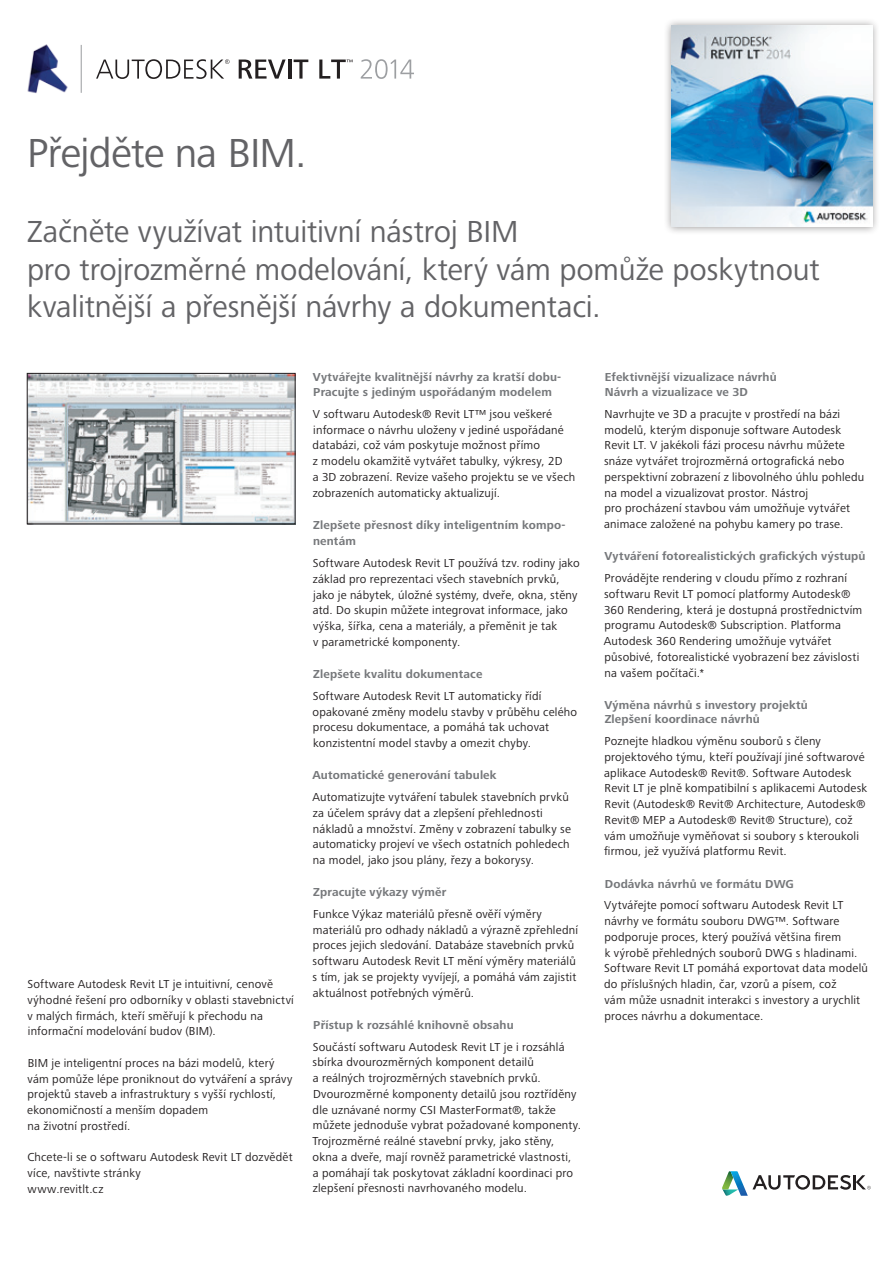
<style>
.page{position:relative;width:893px;height:1263px;background:#fff}
.page>*{position:absolute;margin:0;border:0;box-sizing:border-box;transform-origin:0 0}
.t1{font:42px "Frutiger Next LTW1 G";letter-spacing:-.02em;color:#636366}
.t2{font:31.5px/37.5px "Frutiger Next LTW1 G";letter-spacing:-.01em;color:#636366}
.t3{font:12px/15.8px "Frutiger Next LTW1 G";letter-spacing:.015em;color:#231f20}
.t4{font:700 12px/15.3px "Frutiger Next LTW1 G";letter-spacing:.01em;color:#76787b}
</style>
<div class="page">
<svg style="left:722px;top:1171px;width:149px;height:25px"></svg>
<img style="left:27px;top:44px;width:54px;height:50px">
<hr style="left:81px;top:45px;width:1px;height:48px;background:#9d9fa2">
<svg style="left:96px;top:59px;width:134px;height:20px"></svg>
<svg style="left:239px;top:60px;width:47px;height:19px"></svg>
<hr style="left:288px;top:60px;width:3px;height:19px;background:#231f20">
<svg style="left:294px;top:60px;width:14px;height:19px"></svg>
<svg style="left:319px;top:60px;width:34px;height:19px"></svg>
<svg style="left:361px;top:59px;width:53px;height:20px"></svg>
<img style="left:29px;top:375px;width:264px;height:147px">
<div style="left:27px;top:373px;width:268px;height:151px;border:1px solid #231f20"></div>
<div style="left:663px;top:17px;width:217px;height:218px;background:#231f20;opacity:.45"></div>
<img style="left:671px;top:26px;width:201px;height:201px">
<h1 class="t1" style="left:27px;top:129px;width:281px">Přejděte na BIM.</h1>
<h2 class="t2" style="left:27px;top:214px;width:794px">Začněte využívat intuitivní nástroj BIM<br>pro trojrozměrné modelování, který vám pomůže poskytnout kvalitnější a přesnější návrhy a dokumentaci.</h2>
<p class="t3" style="left:27px;top:976px;width:268px">Software Autodesk Revit LT je intuitivní, cenově výhodné řešení pro odborníky v oblasti stavebnictví v malých firmách, kteří směřují k přechodu na informační modelování budov (BIM).</p>
<p class="t3" style="left:27px;top:1055px;width:267px">BIM je inteligentní proces na bázi modelů, který vám pomůže lépe proniknout do vytváření a správy projektů staveb a infrastruktury s vyšší rychlostí, ekonomičností a menším dopadem<br>na životní prostředí.</p>
<p class="t3" style="left:27px;top:1150px;width:267px">Chcete-li se o softwaru Autodesk Revit LT dozvědět více, navštivte stránky<br>www.revitlt.cz</p>
<p class="t4" style="left:313px;top:369px;width:250px">Vytvářejte kvalitnější návrhy za kratší dobu-<br>Pracujte s jediným uspořádaným modelem</p>
<p class="t3" style="left:313px;top:406px;width:264px">V softwaru Autodesk® Revit LT™ jsou veškeré informace o návrhu uloženy v jediné uspořádané databázi, což vám poskytuje možnost přímo<br>z modelu okamžitě vytvářet tabulky, výkresy, 2D<br>a 3D zobrazení. Revize vašeho projektu se ve všech zobrazeních automaticky aktualizují.</p>
<p class="t4" style="left:313px;top:517px;width:254px;line-height:16.5px">Zlepšete přesnost díky inteligentním kompo&shy;nentám</p>
<p class="t3" style="left:313px;top:555px;width:269px">Software Autodesk Revit LT používá tzv. rodiny jako základ pro reprezentaci všech stavebních prvků, jako je nábytek, úložné systémy, dveře, okna, stěny atd. Do skupin můžete integrovat informace, jako výška, šířka, cena a materiály, a přeměnit je tak<br>v parametrické komponenty.</p>
<p class="t4" style="left:313px;top:667px;width:171px">Zlepšete kvalitu dokumentace</p>
<p class="t3" style="left:313px;top:688px;width:266px">Software Autodesk Revit LT automaticky řídí opakované změny modelu stavby v průběhu celého procesu dokumentace, a pomáhá tak uchovat konzistentní model stavby a omezit chyby.</p>
<p class="t4" style="left:312px;top:768px;width:186px">Automatické generování tabulek</p>
<p class="t3" style="left:312px;top:789px;width:260px">Automatizujte vytváření tabulek stavebních prvků za účelem správy dat a zlepšení přehlednosti nákladů a množství. Změny v zobrazení tabulky se automaticky projeví ve všech ostatních pohledech na model, jako jsou plány, řezy a bokorysy.</p>
<p class="t4" style="left:313px;top:885px;width:135px">Zpracujte výkazy výměr</p>
<p class="t3" style="left:313px;top:906px;width:267px">Funkce Výkaz materiálů přesně ověří výměry materiálů pro odhady nákladů a výrazně zpřehlední proces jejich sledování. Databáze stavebních prvků softwaru Autodesk Revit LT mění výměry materiálů s tím, jak se projekty vyvíjejí, a pomáhá vám zajistit aktuálnost potřebných výměrů.</p>
<p class="t4" style="left:313px;top:1018px;width:202px">Přístup k rozsáhlé knihovně obsahu</p>
<p class="t3" style="left:312px;top:1039px;width:270px">Součástí softwaru Autodesk Revit LT je i rozsáhlá sbírka dvourozměrných komponent detailů<br>a reálných trojrozměrných stavebních prvků.<br>Dvourozměrné komponenty detailů jsou roztříděny dle uznávané normy CSI MasterFormat®, takže můžete jednoduše vybrat požadované komponenty.<br>Trojrozměrné reálné stavební prvky, jako stěny, okna a dveře, mají rovněž parametrické vlastnosti,<br>a pomáhají tak poskytovat základní koordinaci pro zlepšení přesnosti navrhovaného modelu.</p>
<p class="t4" style="left:605px;top:370px;width:173px">Efektivnější vizualizace návrhů<br>Návrh a vizualizace ve 3D</p>
<p class="t3" style="left:604px;top:406px;width:262px">Navrhujte ve 3D a pracujte v prostředí na bázi modelů, kterým disponuje software Autodesk Revit LT. V jakékoli fázi procesu návrhu můžete snáze vytvářet trojrozměrná ortografická nebo perspektivní zobrazení z libovolného úhlu pohledu na model a vizualizovat prostor. Nástroj<br>pro procházení stavbou vám umožňuje vytvářet animace založené na pohybu kamery po trase.</p>
<p class="t4" style="left:604px;top:549px;width:263px">Vytváření fotorealistických grafických výstupů</p>
<p class="t3" style="left:604px;top:571px;width:260px">Provádějte rendering v cloudu přímo z rozhraní softwaru Revit LT pomocí platformy Autodesk® 360 Rendering, která je dostupná prostřednictvím programu Autodesk® Subscription. Platforma Autodesk 360 Rendering umožňuje vytvářet působivé, fotorealistické vyobrazení bez závislosti na vašem počítači.*</p>
<p class="t4" style="left:604px;top:698px;width:205px;line-height:14.4px">Výměna návrhů s investory projektů<br>Zlepšení koordinace návrhů</p>
<p class="t3" style="left:604px;top:733px;width:265px">Poznejte hladkou výměnu souborů s členy projektového týmu, kteří používají jiné softwarové aplikace Autodesk® Revit®. Software Autodesk Revit LT je plně kompatibilní s aplikacemi Autodesk Revit (Autodesk® Revit® Architecture, Autodesk® Revit® MEP a Autodesk® Revit® Structure), což vám umožňuje vyměňovat si soubory s kteroukoli firmou, jež využívá platformu Revit.</p>
<p class="t4" style="left:605px;top:876px;width:191px">Dodávka návrhů ve formátu DWG</p>
<p class="t3" style="left:604px;top:898px;width:265px">Vytvářejte pomocí softwaru Autodesk Revit LT návrhy ve formátu souboru DWG™. Software podporuje proces, který používá většina firem<br>k výrobě přehledných souborů DWG s hladinami.<br>Software Revit LT pomáhá exportovat data modelů do příslušných hladin, čar, vzorů a písem, což<br>vám může usnadnit interakci s investory a urychlit proces návrhu a dokumentace.</p>
</div>
